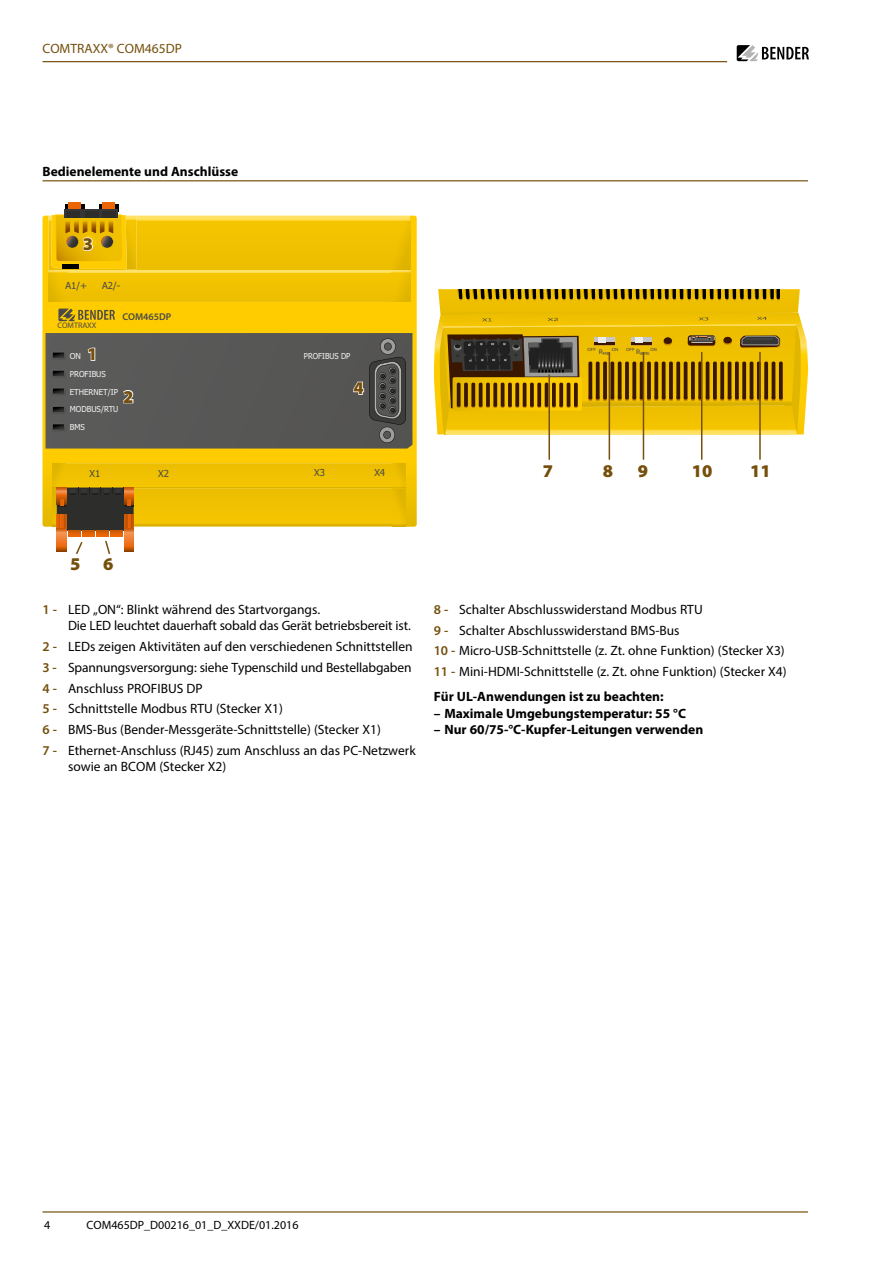
<style>
.page{position:relative;width:893px;height:1263px;background:#fff}
.page>*{position:absolute;margin:0;border:0;box-sizing:border-box;transform-origin:0 0}
.t1{font:900 18px "Myriad Pro";color:#754f0c}
.t2{font:13.5px/20.7px "Myriad Pro";color:#000}
.t3{font:700 13.5px "Myriad Pro";color:#000}
.t4{font:13.5px "Myriad Pro";color:#754f0c}
.t5{font:12px "Myriad Pro";color:#000}
.t6{font:600 9.9px "Myriad Pro";color:#4a4a49}
.t7{font:9.6px "Tahoma";color:#4a4a49}
.t8{font:8.25px/17.9px "Tahoma";color:#f0f0f0}
.t9{font:8.25px "Tahoma";color:#f0f0f0;scale:.93 1}
.t10{font:8.1px "Myriad Pro";letter-spacing:-.01em;color:#4a4a49}
.t11{font:4.2px "Tahoma";color:#4a4a49;scale:1.12 1}
.s1{font-weight:600;color:#754f0c}
</style>
<div class="page">
<hr style="left:43px;top:61px;width:684px;height:1px;background:#754f0c">
<hr style="left:43px;top:1211px;width:765px;height:1px;background:#754f0c">
<svg style="left:737px;top:45px;width:72px;height:16px"></svg>
<hr style="left:43px;top:180px;width:765px;height:1px;background:#754f0c">
<div style="left:43px;top:216px;width:374px;height:311px;background:#fc0"></div>
<img style="left:410px;top:270px;width:1px;height:32px">
<img style="left:48px;top:270px;width:1px;height:32px">
<svg style="left:58px;top:309px;width:57px;height:12px"></svg>
<div style="left:65px;top:205px;width:20px;height:7px;background:#000"></div>
<div style="left:99px;top:205px;width:19px;height:7px;background:#000"></div>
<div style="left:68px;top:202px;width:13px;height:8px;background:#ec6608"></div>
<div style="left:102px;top:202px;width:13px;height:8px;background:#ec6608"></div>
<div style="left:64px;top:209px;width:54px;height:9px;background:#373636"></div>
<div style="left:66px;top:212px;width:14px;height:6px;background:#2d2d2c"></div>
<div style="left:85px;top:212px;width:14px;height:6px;background:#2d2d2c"></div>
<div style="left:102px;top:212px;width:14px;height:6px;background:#2d2d2c"></div>
<svg style="left:434px;top:322px;width:374px;height:112px"></svg>
<svg style="left:438px;top:289px;width:363px;height:145px;background:#bf980b"></svg>
<svg style="left:574px;top:383px;width:4px;height:24px"></svg>
<svg style="left:49px;top:214px;width:361px;height:88px;background:#edc00d"></svg>
<svg style="left:46px;top:333px;width:366px;height:116px;background:#585756"></svg>
<svg style="left:53px;top:463px;width:353px;height:91px"></svg>
<hr style="left:548px;top:375px;width:2px;height:85px;background:#754f0c">
<hr style="left:609px;top:352px;width:1px;height:108px;background:#754f0c">
<hr style="left:643px;top:352px;width:1px;height:108px;background:#754f0c">
<hr style="left:701px;top:352px;width:1px;height:108px;background:#754f0c">
<hr style="left:759px;top:352px;width:2px;height:108px;background:#754f0c">
<p class="t4" style="left:43px;top:40px;width:141px">COMTRAXX® COM465DP</p>
<p class="t3" style="left:43px;top:163px;width:197px">Bedienelemente und Anschlüsse</p>
<h1 class="t1" style="left:83px;top:234px;width:12px">3</h1>
<p class="t7" style="left:66px;top:279px;width:23px">A1/+</p>
<p class="t7" style="left:102px;top:279px;width:20px">A2/-</p>
<p class="t6" style="left:123px;top:310px;width:50px">COM465DP</p>
<p class="t10" style="left:58px;top:321px;width:40px">COMTRAXX</p>
<p class="t11" style="left:588px;top:347px;width:9px">OFF</p>
<p class="t11" style="left:612px;top:347px;width:7px">ON</p>
<p class="t11" style="left:599px;top:351px;width:11px"><sup>R</sup>MB</p>
<p class="t11" style="left:626px;top:347px;width:9px">OFF</p>
<p class="t11" style="left:651px;top:347px;width:7px">ON</p>
<h1 class="t1" style="left:87px;top:344px;width:12px">1</h1>
<p class="t11" style="left:636px;top:351px;width:13px"><sup>R</sup>BMS</p>
<h1 class="t1" style="left:123px;top:386px;width:12px">2</h1>
<p class="t8" style="left:70px;top:346px;width:50px">ON<br>PROFIBUS<br>ETHERNET/IP<br>MODBUS/RTU<br>BMS</p>
<p class="t9" style="left:304px;top:351px;width:52px">PROFIBUS DP</p>
<h1 class="t1" style="left:353px;top:378px;width:12px">4</h1>
<p class="t7" style="left:90px;top:467px;width:12px">X1</p>
<p class="t7" style="left:158px;top:467px;width:12px">X2</p>
<p class="t7" style="left:314px;top:466px;width:12px">X3</p>
<p class="t7" style="left:374px;top:466px;width:12px">X4</p>
<h1 class="t1" style="left:543px;top:460px;width:12px">7</h1>
<h1 class="t1" style="left:603px;top:460px;width:12px">8</h1>
<h1 class="t1" style="left:638px;top:460px;width:12px">9</h1>
<h1 class="t1" style="left:692px;top:460px;width:22px">10</h1>
<h1 class="t1" style="left:750px;top:460px;width:22px">11</h1>
<h1 class="t1" style="left:70px;top:553px;width:12px">5</h1>
<h1 class="t1" style="left:103px;top:553px;width:12px">6</h1>
<p class="t2" style="left:68px;top:601px;width:344px;line-height:16.5px;text-indent:-26px"><span class="s1">1 -</span> LED „ON“: Blinkt während des Startvorgangs.<br>Die LED leuchtet dauerhaft sobald das Gerät betriebsbereit ist.</p>
<p class="t2" style="left:43px;top:636px;width:375px"><span class="s1">2 -</span> LEDs zeigen Aktivitäten auf den verschiedenen Schnittstellen <span class="s1">3 -</span> Spannungsversorgung: siehe Typenschild und Bestellabgaben <span class="s1">4 -</span> Anschluss PROFIBUS DP<br><span class="s1">5 -</span> Schnittstelle Modbus RTU (Stecker X1)<br><span class="s1">6 -</span> BMS-Bus (Bender-Messgeräte-Schnittstelle) (Stecker X1)<br><span class="s1">7 -</span> Ethernet-Anschluss (RJ45) zum Anschluss an das PC-Netzwerk</p>
<p class="t2" style="left:68px;top:756px;width:160px">sowie an BCOM (Stecker X2)</p>
<p class="t2" style="left:434px;top:599px;width:354px"><span class="s1">8 -</span> Schalter Abschlusswiderstand Modbus RTU<br><span class="s1">9 -</span> Schalter Abschlusswiderstand BMS-Bus<br><span class="s1">10 -</span> Micro-USB-Schnittstelle (z. Zt. ohne Funktion) (Stecker X3)<br><span class="s1">11 -</span> Mini-HDMI-Schnittstelle (z. Zt. ohne Funktion) (Stecker X4)</p>
<p class="t3" style="left:434px;top:688px;width:231px">Für UL-Anwendungen ist zu beachten:</p>
<p class="t3" style="left:434px;top:704px;width:254px">– Maximale Umgebungstemperatur: 55 °C</p>
<p class="t3" style="left:434px;top:721px;width:271px">– Nur 60/75-°C-Kupfer-Leitungen verwenden</p>
<p class="t5" style="left:44px;top:1217px;width:8px">4</p>
<p class="t5" style="left:87px;top:1217px;width:213px">COM465DP_D00216_01_D_XXDE/01.2016</p>
</div>
